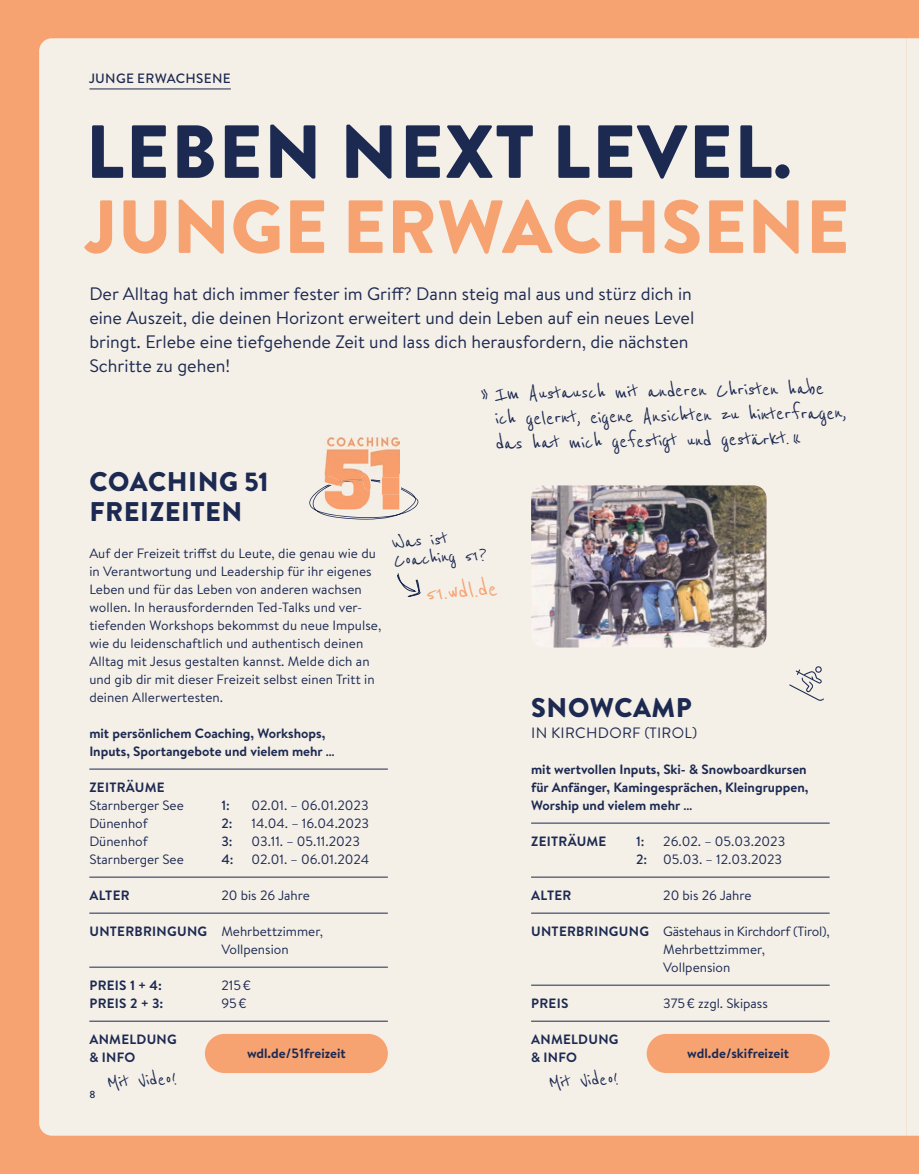
<style>
.page{position:relative;width:919px;height:1174px;background:#fff}
.page>*{position:absolute;margin:0;border:0;box-sizing:border-box;transform-origin:0 0}
.t1{font:900 75px "Brandon Grotesque";letter-spacing:.02em;color:#1c2951}
.t2{font:900 75px "Brandon Grotesque";letter-spacing:.005em;color:#f7a271}
.t3{font:27.9px "Reenie Beanie";color:#f7a271}
.t4{font:900 27px/30px "Brandon Grotesque";letter-spacing:.02em;color:#1c2951}
.t5{font:24px/24.8px "Reenie Beanie";color:#1c2951}
.t6{font:22.5px/18px "Reenie Beanie";color:#1c2951}
.t7{font:18px/24px "Brandon Text";color:#1c2951}
.t8{font:15px "Brandon Grotesque";letter-spacing:.02em;color:#1c2951}
.t9{font:13.5px/18px "Brandon Text";letter-spacing:.005em;color:#1c2951}
.t10{font:700 13.5px/18px "Brandon Text";color:#1c2951}
.t11{font:13.5px/18px "Brandon Text";letter-spacing:-.015em;color:#1c2951}
.t12{font:700 13.5px/18px "Brandon Text";letter-spacing:.02em;color:#1c2951}
.t13{font:500 13.5px "Brandon Grotesque";letter-spacing:.02em;color:#1c2951}
.t14{font:500 13.5px "Brandon Text";color:#1c2951}
.t15{font:500 10.5px "Brandon Grotesque";color:#1c2951}
.s1{font-weight:700}
.s2{font-weight:500}
</style>
<div class="page">
<div style="left:0;top:0;width:918px;height:1174px;background:#f7a271"></div>
<div style="left:39px;top:38px;width:867px;height:1097px;background:#f4efe7"></div>
<svg style="left:906px;top:38px;width:12px;height:1097px;background:#f4ebe1"></svg>
<div style="left:646px;top:1034px;width:183px;height:39px;background:#f7a271;border-radius:20px"></div>
<hr style="left:531px;top:823px;width:298px;height:1px;background:#1c2951">
<hr style="left:531px;top:877px;width:298px;height:1px;background:#1c2951">
<hr style="left:531px;top:913px;width:298px;height:1px;background:#1c2951">
<hr style="left:531px;top:985px;width:298px;height:1px;background:#1c2951">
<hr style="left:531px;top:1021px;width:298px;height:1px;background:#1c2951">
<div style="left:205px;top:1034px;width:183px;height:39px;background:#f7a271;border-radius:20px"></div>
<svg style="left:309px;top:474px;width:109px;height:45px;background:#dfdad6"></svg>
<img style="left:325px;top:437px;width:74px;height:72px">
<img style="left:325px;top:479px;width:27px;height:10px">
<img style="left:352px;top:479px;width:28px;height:3px">
<img style="left:380px;top:477px;width:19px;height:18px">
<img style="left:361px;top:474px;width:10px;height:16px">
<img style="left:325px;top:475px;width:15px;height:11px">
<img style="left:531px;top:485px;width:235px;height:162px">
<hr style="left:89px;top:769px;width:299px;height:1px;background:#1c2951">
<hr style="left:89px;top:877px;width:299px;height:1px;background:#1c2951">
<hr style="left:89px;top:913px;width:299px;height:1px;background:#1c2951">
<hr style="left:89px;top:967px;width:299px;height:1px;background:#1c2951">
<hr style="left:89px;top:1021px;width:299px;height:1px;background:#1c2951">
<svg style="left:396px;top:572px;width:25px;height:27px"></svg>
<svg style="left:789px;top:666px;width:34px;height:35px"></svg>
<hr style="left:89px;top:89px;width:142px;height:1px;background:#1c2951">
<p class="t13" style="left:89px;top:69px;width:143px">JUNGE ERWACHSENE</p>
<h1 class="t1" style="left:86px;top:99px;width:707px">LEBEN NEXT LEVEL.</h1>
<h1 class="t2" style="left:86px;top:174px;width:765px">JUNGE ERWACHSENE</h1>
<p class="t7" style="left:89px;top:281px;width:606px">Der Alltag hat dich immer fester im Griff? Dann steig mal aus und stürz dich in eine Auszeit, die deinen Horizont erweitert und dein Leben auf ein neues Level bringt. Erlebe eine tiefgehende Zeit und lass dich herausfordern, die nächsten Schritte zu gehen!</p>
<h3 class="t4" style="left:89px;top:467px;width:180px">COACHING 51<br>FREIZEITEN</h3>
<p class="t9" style="left:89px;top:543px;width:293px">Auf der Freizeit triffst du Leute, die genau wie du in Verantwortung und Leadership für ihr eigenes Leben und für das Leben von anderen wachsen wollen. In herausfordernden Ted-Talks und ver&shy;tiefenden Workshops bekommst du neue Impulse, wie du leidenschaftlich und authentisch deinen Alltag mit Jesus gestalten kannst. Melde dich an und gib dir mit dieser Freizeit selbst einen Tritt in deinen Allerwertesten.</p>
<p class="t10" style="left:89px;top:723px;width:247px">mit persönlichem Coaching, Workshops,<br>Inputs, Sportangebote und vielem mehr …</p>
<p class="t12" style="left:89px;top:777px;width:77px">ZEITRÄUME</p>
<p class="t9" style="left:89px;top:795px;width:96px">Starnberger See</p>
<p class="t14" style="left:221px;top:795px;width:10px">1:</p>
<p class="t9" style="left:251px;top:795px;width:119px">02.01. – 06.01.2023</p>
<p class="t9" style="left:89px;top:813px;width:60px">Dünenhof</p>
<p class="t14" style="left:221px;top:813px;width:13px">2:</p>
<p class="t9" style="left:251px;top:813px;width:119px">14.04. – 16.04.2023</p>
<p class="t9" style="left:89px;top:831px;width:60px">Dünenhof</p>
<p class="t14" style="left:221px;top:831px;width:13px">3:</p>
<p class="t9" style="left:251px;top:831px;width:110px">03.11. – 05.11.2023</p>
<p class="t9" style="left:89px;top:849px;width:96px">Starnberger See</p>
<p class="t14" style="left:221px;top:849px;width:14px">4:</p>
<p class="t9" style="left:251px;top:849px;width:119px">02.01. – 06.01.2024</p>
<p class="t10" style="left:89px;top:885px;width:42px">ALTER</p>
<p class="t9" style="left:221px;top:885px;width:90px">20 bis 26 Jahre</p>
<p class="t9" style="left:221px;top:921px;width:103px;text-indent:-132px"><span class="s1">UNTERBRINGUNG</span> Mehrbettzimmer,<br>Vollpension</p>
<p class="t10" style="left:89px;top:975px;width:74px">PREIS 1 + 4:</p>
<p class="t9" style="left:221px;top:975px;width:31px">215 €</p>
<p class="t10" style="left:89px;top:993px;width:75px">PREIS 2 + 3:</p>
<p class="t9" style="left:221px;top:993px;width:27px">95 €</p>
<p class="t12" style="left:89px;top:1029px;width:89px">ANMELDUNG &amp; INFO</p>
<p class="t10" style="left:247px;top:1044px;width:100px">wdl.de/51freizeit</p>
<p class="t15" style="left:89px;top:1087px;width:8px">8</p>
<h3 class="t6" style="left:106px;top:1074px;width:71px;rotate:-4deg">Mit Video!</h3>
<h3 class="t5" style="left:494px;top:382px;width:353px;text-indent:-15px;rotate:-1deg">» Im Austausch mit anderen Christen habe ich gelernt, eigene Ansichten zu hinterfragen, das hat mich gefestigt und gestärkt. «</h3>
<h3 class="t6" style="left:392px;top:534px;width:95px;rotate:-4deg">Was ist<br>Coaching 51?</h3>
<h2 class="t3" style="left:424px;top:578px;width:74px;rotate:-4deg">51.wdl.de</h2>
<h3 class="t4" style="left:531px;top:692px;width:162px">SNOWCAMP</h3>
<p class="t8" style="left:531px;top:722px;width:167px">IN KIRCHDORF (TIROL)</p>
<p class="t10" style="left:531px;top:759px;width:279px">mit wertvollen Inputs, Ski- &amp; Snowboardkursen für Anfänger, Kamingesprächen, Kleingruppen,<br>Worship und vielem mehr …</p>
<p class="t12" style="left:531px;top:831px;width:77px">ZEITRÄUME</p>
<p class="t14" style="left:636px;top:831px;width:10px">1:</p>
<p class="t9" style="left:636px;top:831px;width:151px;text-align:right">26.02. – 05.03.2023<br><span class="s2">2:</span> 05.03. – 12.03.2023</p>
<p class="t10" style="left:531px;top:885px;width:42px">ALTER</p>
<p class="t9" style="left:663px;top:885px;width:90px">20 bis 26 Jahre</p>
<p class="t11" style="left:663px;top:921px;width:168px;text-indent:-132px"><span class="s1">UNTERBRINGUNG</span> Gästehaus in Kirchdorf (Tirol),<br>Mehrbettzimmer,<br>Vollpension</p>
<p class="t10" style="left:531px;top:993px;width:39px">PREIS</p>
<p class="t9" style="left:663px;top:993px;width:106px">375 € zzgl. Skipass</p>
<p class="t12" style="left:531px;top:1029px;width:89px">ANMELDUNG &amp; INFO</p>
<h3 class="t6" style="left:548px;top:1074px;width:71px;rotate:-4deg">Mit Video!</h3>
<p class="t10" style="left:687px;top:1044px;width:103px">wdl.de/skifreizeit</p>
</div>
